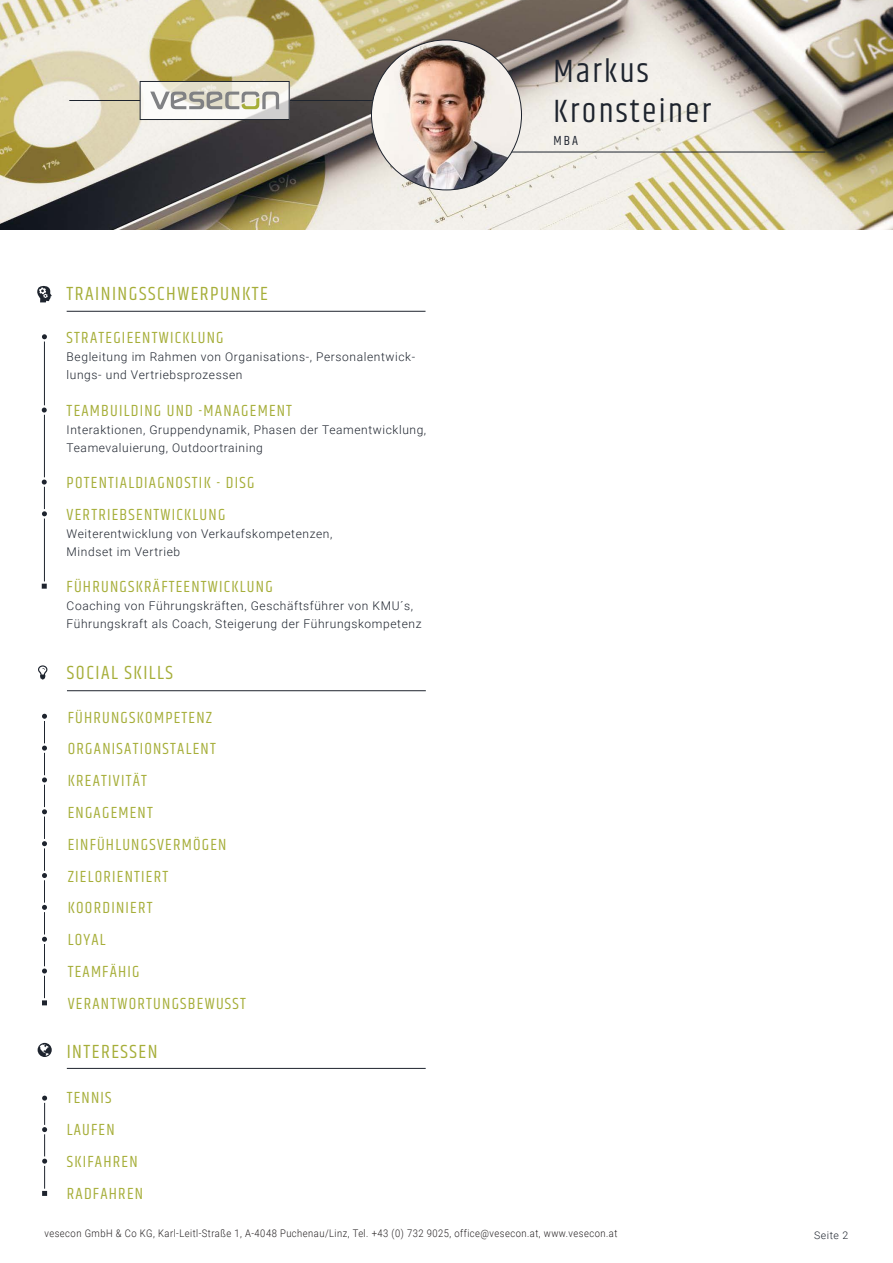
<style>
.page{position:relative;width:893px;height:1263px;background:#fff}
.page>*{position:absolute;margin:0;border:0;box-sizing:border-box;transform-origin:0 0}
.t1{font:33px/39.6px "Khand";letter-spacing:.07em;color:#1e242e}
.t2{font:19.5px "Khand";letter-spacing:.075em;color:#a6ae39}
.t3{font:16.5px/31.8px "Khand";letter-spacing:.075em;color:#a6ae39}
.t4{font:13.5px "Khand";color:#1e242e}
.t5{font:300 12px/18px "Roboto";letter-spacing:.05em;color:#1e242e}
.t6{font:300 10.5px "Roboto";letter-spacing:.05em;color:#231f20;scale:.89 1}
.t7{font:300 10.5px "Roboto";letter-spacing:.05em;color:#1e242e}
</style>
<div class="page">
<img style="left:0;top:0;width:893px;height:230px">
<hr style="left:413px;top:152px;width:412px;height:1px;background:#1e242e">
<hr style="left:290px;top:100px;width:97px;height:1px;background:#1e242e">
<img style="left:371px;top:40px;width:150px;height:150px;border-radius:75px">
<svg style="left:142px;top:83px;width:146px;height:35px"></svg>
<div style="left:140px;top:81px;width:150px;height:39px;border:1px solid #1e242e"></div>
<svg style="left:150px;top:92px;width:129px;height:17px"></svg>
<hr style="left:69px;top:100px;width:71px;height:1px;background:#1e242e">
<hr style="left:44px;top:333px;width:1px;height:254px;background:#1e242e">
<hr style="left:67px;top:311px;width:358px;height:1px;background:#1e242e">
<svg style="left:42px;top:333px;width:5px;height:9px"></svg>
<svg style="left:41px;top:405px;width:6px;height:10px"></svg>
<svg style="left:41px;top:477px;width:6px;height:10px"></svg>
<svg style="left:42px;top:509px;width:5px;height:10px"></svg>
<svg style="left:41px;top:581px;width:6px;height:8px"></svg>
<svg style="left:37px;top:285px;width:15px;height:17px"></svg>
<svg style="left:38px;top:1043px;width:14px;height:14px"></svg>
<hr style="left:67px;top:1068px;width:359px;height:1px;background:#1e242e">
<hr style="left:44px;top:1094px;width:1px;height:99px;background:#1e242e">
<svg style="left:42px;top:1093px;width:6px;height:10px"></svg>
<svg style="left:42px;top:1125px;width:6px;height:9px"></svg>
<svg style="left:42px;top:1189px;width:6px;height:7px"></svg>
<svg style="left:42px;top:1156px;width:6px;height:10px"></svg>
<hr style="left:67px;top:690px;width:359px;height:1px;background:#1e242e">
<svg style="left:38px;top:665px;width:9px;height:14px"></svg>
<hr style="left:44px;top:712px;width:1px;height:291px;background:#1e242e">
<svg style="left:42px;top:712px;width:5px;height:9px"></svg>
<svg style="left:42px;top:743px;width:5px;height:10px"></svg>
<svg style="left:42px;top:871px;width:5px;height:9px"></svg>
<svg style="left:42px;top:807px;width:5px;height:9px"></svg>
<svg style="left:42px;top:839px;width:5px;height:9px"></svg>
<svg style="left:42px;top:775px;width:5px;height:10px"></svg>
<svg style="left:42px;top:903px;width:5px;height:9px"></svg>
<svg style="left:42px;top:934px;width:5px;height:10px"></svg>
<svg style="left:42px;top:966px;width:5px;height:10px"></svg>
<svg style="left:42px;top:998px;width:5px;height:8px"></svg>
<h2 class="t2" style="left:67px;top:282px;width:203px">TRAININGSSCHWERPUNKTE</h2>
<h3 class="t3" style="left:67px;top:323px;width:158px">STRATEGIEENTWICKLUNG</h3>
<p class="t5" style="left:67px;top:347px;width:350px">Begleitung im Rahmen von Organisations-, Personalentwick&shy;lungs- und Vertriebsprozessen</p>
<h3 class="t3" style="left:67px;top:395px;width:227px">TEAMBUILDING UND -MANAGEMENT</h3>
<p class="t5" style="left:67px;top:420px;width:361px">Interaktionen, Gruppendynamik, Phasen der Teamentwicklung,<br>Teamevaluierung, Outdoortraining</p>
<h3 class="t3" style="left:67px;top:467px;width:189px">POTENTIALDIAGNOSTIK - DISG<br>VERTRIEBSENTWICKLUNG</h3>
<p class="t5" style="left:67px;top:524px;width:267px">Weiterentwicklung von Verkaufskompetenzen,<br>Mindset im Vertrieb</p>
<h3 class="t3" style="left:67px;top:572px;width:208px">FÜHRUNGSKRÄFTEENTWICKLUNG</h3>
<p class="t5" style="left:67px;top:596px;width:356px">Coaching von Führungskräften, Geschäftsführer von KMU´s,<br>Führungskraft als Coach, Steigerung der Führungskompetenz</p>
<h2 class="t2" style="left:67px;top:661px;width:108px">SOCIAL SKILLS</h2>
<h3 class="t3" style="left:68px;top:702px;width:180px">FÜHRUNGSKOMPETENZ<br>ORGANISATIONSTALENT<br>KREATIVITÄT<br>ENGAGEMENT<br>EINFÜHLUNGSVERMÖGEN<br>ZIELORIENTIERT<br>KOORDINIERT<br>LOYAL<br>TEAMFÄHIG<br>VERANTWORTUNGSBEWUSST</h3>
<h2 class="t2" style="left:67px;top:1040px;width:92px">INTERESSEN</h2>
<h3 class="t3" style="left:67px;top:1083px;width:78px">TENNIS<br>LAUFEN<br>SKIFAHREN<br>RADFAHREN</h3>
<h1 class="t1" style="left:554px;top:53px;width:159px">Markus<br>Kronsteiner</h1>
<p class="t4" style="left:554px;top:133px;width:26px">MBA</p>
<p class="t6" style="left:44px;top:1226px;width:645px">vesecon GmbH &amp; Co KG, Karl-Leitl-Straße 1, A-4048 Puchenau/Linz, Tel. +43 (0) 732 9025, office@vesecon.at, www.vesecon.at</p>
<p class="t7" style="left:814px;top:1227px;width:36px">Seite 2</p>
</div>
